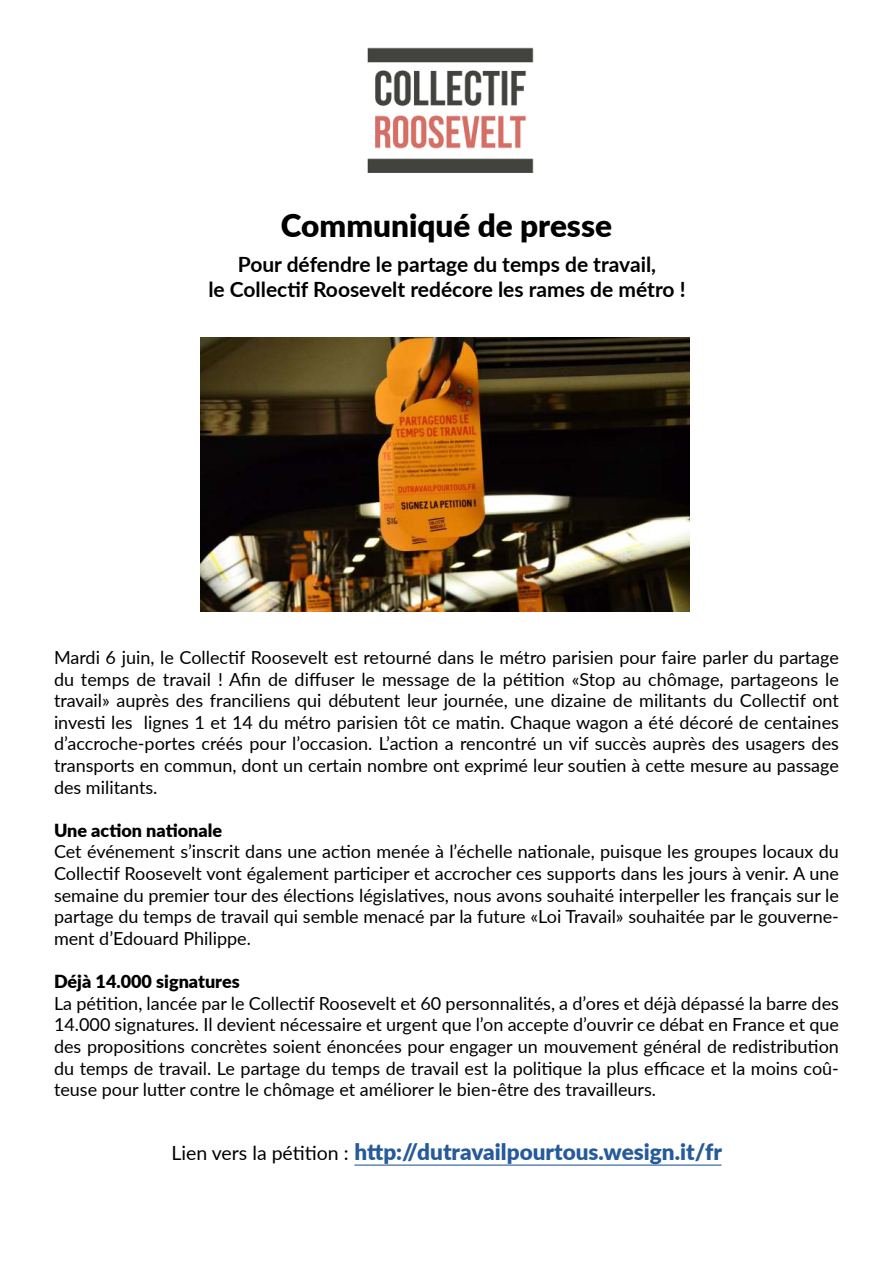
<style>
.page{position:relative;width:893px;height:1263px;background:#fff}
.page>*{position:absolute;margin:0;border:0;box-sizing:border-box;transform-origin:0 0}
.t1{font:900 31.5px "Lato";color:#000}
.t2{font:900 22.5px "Lato";color:#265a9b}
.t3{font:700 21px/25.2px "Lato";color:#000;text-align:center}
.t4{font:18px/21.6px "Lato";color:#000;text-align:justify}
.t5{font:900 18px "Lato";color:#000}
.s1{font-weight:400;font-size:19.5px;color:#000}
</style>
<div class="page">
<img style="left:367px;top:47px;width:167px;height:126px">
<hr style="left:354px;top:1164px;width:367px;height:2px;background:#265a9b">
<img style="left:201px;top:337px;width:489px;height:274px">
<h1 class="t1" style="left:281px;top:213px;width:333px">Communiqué de presse</h1>
<p class="t3" style="left:208px;top:254px;width:479px">Pour défendre le partage du temps de travail,<br>le Collectif Roosevelt redécore les rames de métro !</p>
<p class="t4" style="left:54px;top:646px;width:786px">Mardi 6 juin, le Collectif Roosevelt est retourné dans le métro parisien pour faire parler du partage du temps de travail ! Afin de diffuser le message de la pétition «Stop au chômage, partageons le travail» auprès des franciliens qui débutent leur journée, une dizaine de militants du Collectif ont investi les lignes 1 et 14 du métro parisien tôt ce matin. Chaque wagon a été décoré de centaines d’accroche-portes créés pour l’occasion. L’action a rencontré un vif succès auprès des usagers des transports en commun, dont un certain nombre ont exprimé leur soutien à cette mesure au passage des militants.</p>
<p class="t5" style="left:54px;top:817px;width:170px">Une action nationale</p>
<p class="t4" style="left:54px;top:840px;width:786px">Cet événement s’inscrit dans une action menée à l’échelle nationale, puisque les groupes locaux du Collectif Roosevelt vont également participer et accrocher ces supports dans les jours à venir. A une semaine du premier tour des élections législatives, nous avons souhaité interpeller les français sur le partage du temps de travail qui semble menacé par la future «Loi Travail» souhaitée par le gouverne&shy;ment d’Edouard Philippe.</p>
<p class="t5" style="left:54px;top:968px;width:187px">Déjà 14.000 signatures</p>
<p class="t4" style="left:54px;top:991px;width:786px">La pétition, lancée par le Collectif Roosevelt et 60 personnalités, a d’ores et déjà dépassé la barre des 14.000 signatures. Il devient nécessaire et urgent que l’on accepte d’ouvrir ce débat en France et que des propositions concrètes soient énoncées pour engager un mouvement général de redistribution du temps de travail. Le partage du temps de travail est la politique la plus efficace et la moins coû&shy;teuse pour lutter contre le chômage et améliorer le bien-être des travailleurs.</p>
<p class="t2" style="left:171px;top:1135px;width:552px"><span class="s1">Lien vers la pétition :</span> http://dutravailpourtous.wesign.it/fr</p>
</div>
